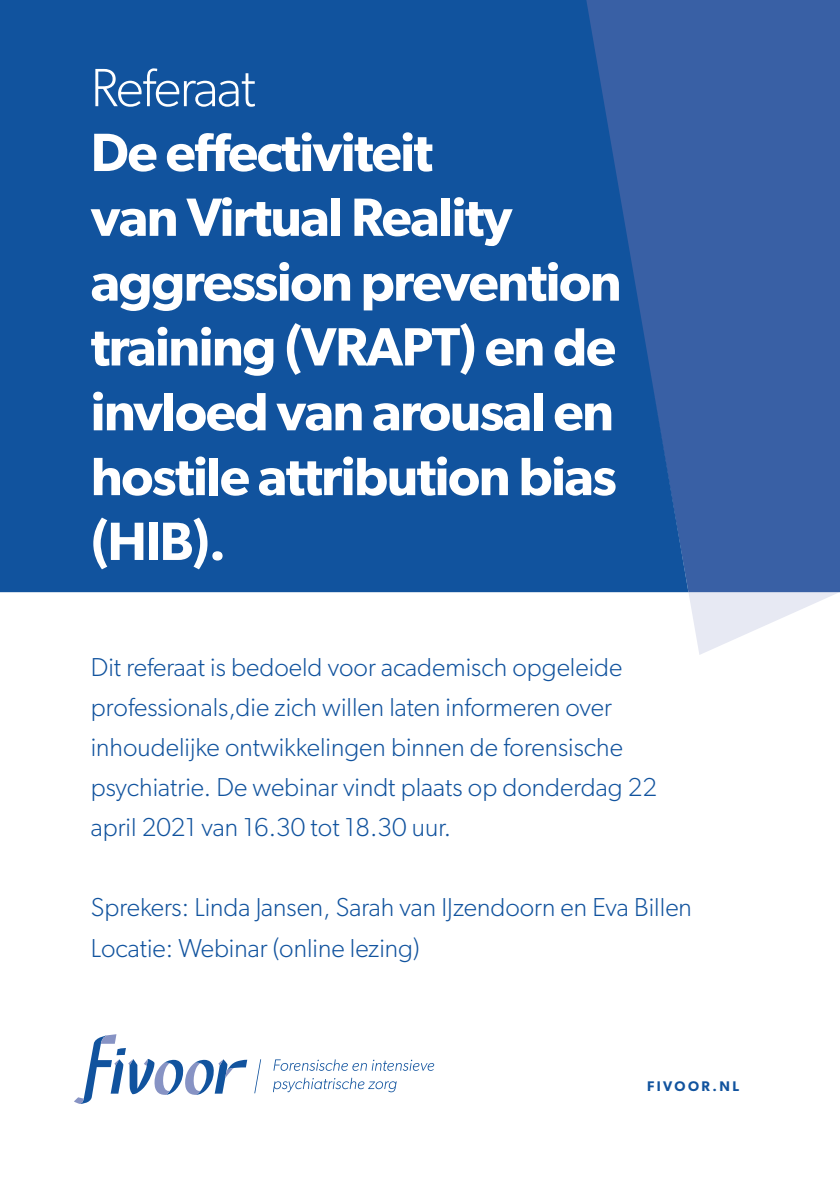
<style>
.page{position:relative;width:840px;height:1191px;background:#fff}
.page>*{position:absolute;margin:0;border:0;box-sizing:border-box;transform-origin:0 0}
.t1{font:600 54px/64.8px "Gibson";letter-spacing:-.025em;color:#fff}
.t2{font:300 54px "Gibson";letter-spacing:-.025em;color:#fff}
.t3{font:300 26px/40px "Gibson";color:#11539e}
.t4{font:600 14px "Gibson";letter-spacing:.175em;color:#11539e}
</style>
<div class="page">
<svg style="left:688px;top:592px;width:151px;height:63px"></svg>
<div style="left:688px;top:0;width:151px;height:592px;background:#3960a5"></div>
<svg style="left:0;top:0;width:688px;height:592px;background:#13539e"></svg>
<svg style="left:254px;top:1059px;width:7px;height:34px"></svg>
<svg style="left:74px;top:1034px;width:173px;height:70px"></svg>
<svg style="left:273px;top:1059px;width:161px;height:11px"></svg>
<svg style="left:273px;top:1077px;width:123px;height:15px"></svg>
<h1 class="t2" style="left:91px;top:55px;width:166px">Referaat</h1>
<h1 class="t1" style="left:91px;top:119px;width:532px">De effectiviteit<br>van Virtual Reality aggression prevention training (VRAPT) en de invloed van arousal en hostile attribution bias (HIB).</h1>
<p class="t3" style="left:91px;top:646px;width:567px">Dit referaat is bedoeld voor academisch opgeleide professionals,die zich willen laten informeren over inhoudelijke ontwikkelingen binnen de forensische psychiatrie. De webinar vindt plaats op donderdag 22 april 2021 van 16.30 tot 18.30 uur.</p>
<p class="t3" style="left:91px;top:887px;width:602px">Sprekers: Linda Jansen, Sarah van IJzendoorn en Eva Billen<br>Locatie: Webinar (online lezing)</p>
<p class="t4" style="left:646px;top:1078px;width:93px">FIVOOR.NL</p>
</div>
